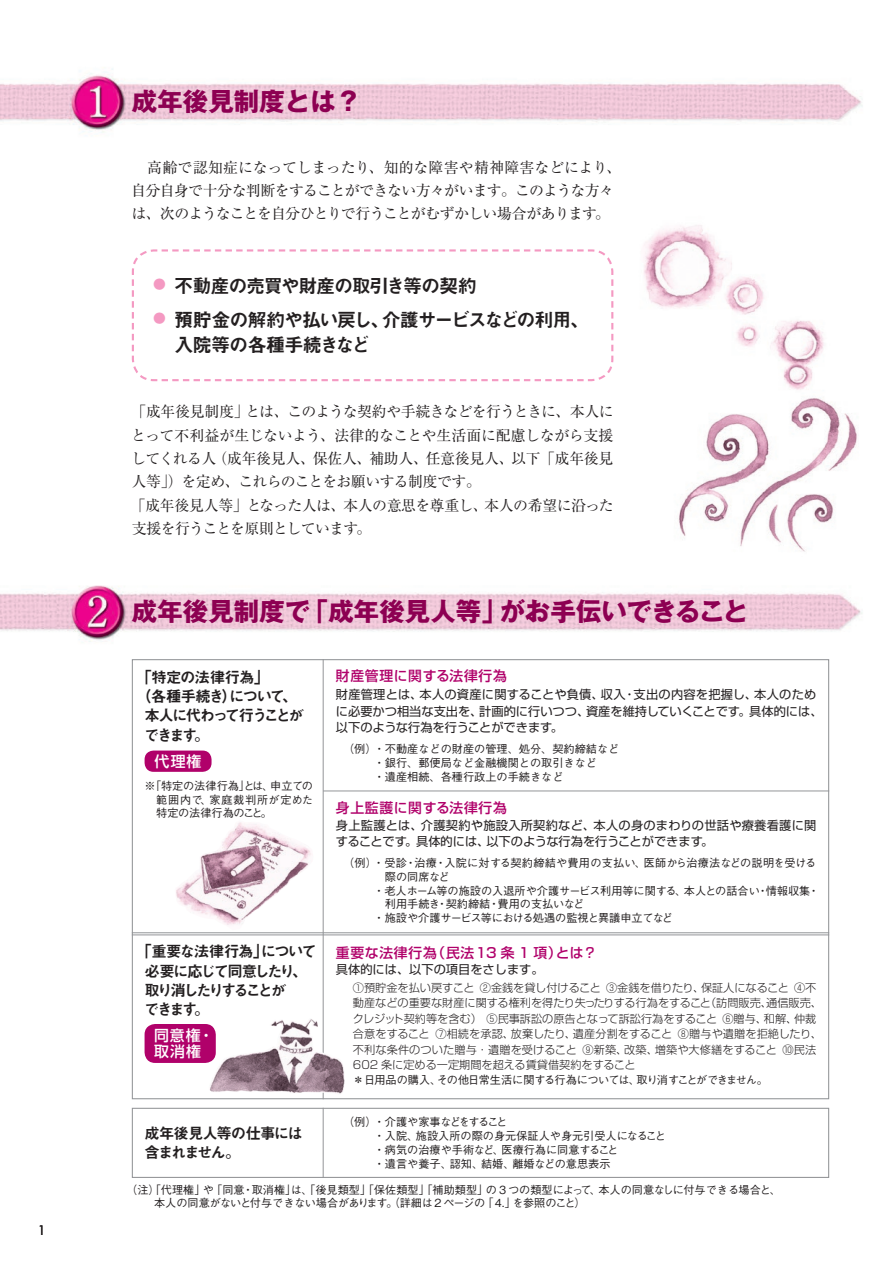
<style>
.page{position:relative;width:893px;height:1263px;background:#fff}
.page>*{position:absolute;margin:0;border:0;box-sizing:border-box;transform-origin:0 0}
.t1{font:700 25.5px "Gothic MB101 Pro";color:#8d0052}
.t2{font:19.2px "Midashi Go Pro MB31";letter-spacing:-.065em;color:#231f20}
.t3{font:19.2px "Midashi Go Pro MB31";letter-spacing:-.045em;color:#231f20}
.t4{font:15.45px/19.2px "Midashi Go Pro MB31";letter-spacing:-.15em;color:#231f20}
.t5{font:15.45px/19.2px "Midashi Go Pro MB31";letter-spacing:-.095em;color:#231f20}
.t6{font:15.45px "Midashi Go Pro MB31";letter-spacing:-.115em;color:#231f20}
.t7{font:15.45px "Midashi Go Pro MB31";letter-spacing:-.14em;color:#231f20}
.t8{font:15.45px "Midashi Go Pro MB31";letter-spacing:-.05em;color:#231f20}
.t9{font:14.85px/23.4px "Ryumin Pro";letter-spacing:-.03em;color:#231f20}
.t10{font:500 14.85px/15.9px "Shin Go Pro";letter-spacing:.075em;color:#fff}
.t11{font:500 13.8px "Shin Go Pro";letter-spacing:.05em;color:#b0016a}
.t12{font:12.75px "Futura";color:#231f20}
.t13{font:12.15px/16.5px "Shin Go Pro";color:#231f20}
.t14{font:12.15px/16.5px "Shin Go Pro";letter-spacing:.02em;color:#231f20}
.t15{font:500 11.1px/13.8px "Gothic BBB Pr 6 N";color:#231f20}
.t16{font:300 11.1px/15.5px "Shin Go Pro";color:#231f20}
.t17{font:500 11.1px "Gothic BBB Pr 6 N";letter-spacing:.02em;color:#231f20}
.t18{font:500 11.1px "Gothic BBB Pr 6 N";letter-spacing:-.06em;color:#231f20}
</style>
<div class="page">
<img style="left:0;top:68px;width:863px;height:1110px">
<img style="left:629px;top:206px;width:234px;height:350px">
<div style="left:145px;top:750px;width:67px;height:22px;background:#b0016a;border-radius:9px"></div>
<div style="left:132px;top:1108px;width:697px;height:70px;border:1px solid #939598"></div>
<svg style="left:131px;top:248px;width:483px;height:134px"></svg>
<hr style="left:323px;top:790px;width:506px;height:1px;background:#939598">
<hr style="left:132px;top:932px;width:697px;height:1px;background:#939598">
<hr style="left:132px;top:934px;width:697px;height:1px;background:#939598">
<hr style="left:323px;top:659px;width:1px;height:440px;background:#939598">
<hr style="left:323px;top:1108px;width:1px;height:70px;background:#939598">
<img style="left:208px;top:1018px;width:139px;height:78px">
<div style="left:145px;top:1024px;width:71px;height:39px;background:#b0016a;border-radius:11px"></div>
<img style="left:175px;top:820px;width:138px;height:110px">
<p class="t12" style="left:38px;top:1222px;width:9px">1</p>
<h1 class="t1" style="left:132px;top:80px;width:231px">成年後見制度とは？</h1>
<h3 class="t9" style="left:131px;top:154px;width:492px">　高齢で認知症になってしまったり、知的な障害や精神障害などにより、自分自身で十分な判断をすることができない方々がいます。このような方々は、次のようなことを自分ひとりで行うことがむずかしい場合があります。</h3>
<h2 class="t2" style="left:153px;top:270px;width:325px"><sup>●</sup> 不動産の売買や財産の取引き等の契約</h2>
<h2 class="t2" style="left:153px;top:304px;width:438px"><sup>●</sup> 預貯金の解約や払い戻し、介護サービスなどの利用、</h2>
<h2 class="t3" style="left:153px;top:330px;width:219px"><sup>●</sup> 入院等の各種手続きなど</h2>
<h3 class="t9" style="left:131px;top:399px;width:484px">　「成年後見制度」とは、このような契約や手続きなどを行うときに、本人にとって不利益が生じないよう、法律的なことや生活面に配慮しながら支援してくれる人（成年後見人、保佐人、補助人、任意後見人、以下「成年後見人等」）を定め、これらのことをお願いする制度です。<br>　「成年後見人等」となった人は、本人の意思を尊重し、本人の希望に沿った支援を行うことを原則としています。</h3>
<h1 class="t1" style="left:132px;top:590px;width:618px">成年後見制度で「成年後見人等」がお手伝いできること</h1>
<h3 class="t8" style="left:137px;top:665px;width:134px">「特定の法律行為」</h3>
<h3 class="t6" style="left:136px;top:684px;width:163px">（各種手続き）について、</h3>
<h3 class="t7" style="left:144px;top:703px;width:161px">本人に代わって行うことが</h3>
<h3 class="t6" style="left:144px;top:722px;width:67px">できます。</h3>
<h3 class="t10" style="left:154px;top:751px;width:49px">代理権</h3>
<p class="t15" style="left:156px;top:778px;width:158px;text-align:justify;text-indent:-12px">※「特定の法律行為」とは、申立ての範囲内で、家庭裁判所が定めた特定の法律行為のこと。</p>
<h3 class="t4" style="left:144px;top:940px;width:174px;text-indent:-8px">「重要な法律行為」について必要に応じて同意したり、取り消したりすることが<br>できます。</h3>
<h3 class="t10" style="left:154px;top:1025px;width:61px">同意権・取消権</h3>
<h3 class="t5" style="left:144px;top:1122px;width:160px">成年後見人等の仕事には含まれません。</h3>
<p class="t11" style="left:336px;top:664px;width:172px">財産管理に関する法律行為</p>
<p class="t13" style="left:336px;top:685px;width:488px">財産管理とは、本人の資産に関することや負債、収入・支出の内容を把握し、本人のために必要かつ相当な支出を、計画的に行いつつ、資産を維持していくことです。具体的には、以下のような行為を行うことができます。</p>
<p class="t15" style="left:374px;top:741px;width:258px;text-indent:-31px">（例）・不動産などの財産の管理、処分、契約締結など　・銀行、郵便局など金融機関との取引きなど<br>・遺産相続、各種行政上の手続きなど</p>
<p class="t11" style="left:336px;top:796px;width:172px">身上監護に関する法律行為</p>
<p class="t14" style="left:336px;top:815px;width:482px">身上監護とは、介護契約や施設入所契約など、本人の身のまわりの世話や療養看護に関することです。具体的には、以下のような行為を行うことができます。</p>
<p class="t17" style="left:343px;top:854px;width:475px">（例）・受診・治療・入院に対する契約締結や費用の支払い、医師から治療法などの説明を受ける</p>
<p class="t15" style="left:385px;top:869px;width:66px">際の同席など</p>
<p class="t15" style="left:374px;top:883px;width:447px">・老人ホーム等の施設の入退所や介護サービス利用等に関する、本人との話合い・情報収集・</p>
<p class="t15" style="left:385px;top:897px;width:201px">利用手続き・契約締結・費用の支払いなど</p>
<p class="t15" style="left:374px;top:910px;width:301px">・施設や介護サービス等における処遇の監視と異議申立てなど</p>
<p class="t11" style="left:336px;top:941px;width:263px">重要な法律行為（民法13 条 1 項）とは？</p>
<p class="t13" style="left:336px;top:960px;width:209px">具体的には、以下の項目をさします。</p>
<p class="t16" style="left:353px;top:979px;width:471px">①預貯金を払い戻すこと ②金銭を貸し付けること ③金銭を借りたり、保証人になること ④不動産などの重要な財産に関する権利を得たり失ったりする行為をすること（訪問販売、通信販売、クレジット契約等を含む） ⑤民事訴訟の原告となって訴訟行為をすること ⑥贈与、和解、仲裁合意をすること ⑦相続を承認、放棄したり、遺産分割をすること ⑧贈与や遺贈を拒絶したり、不利な条件のついた贈与・遺贈を受けること ⑨新築、改築、増築や大修繕をすること ⑩民法602 条に定める一定期間を超える賃貸借契約をすること</p>
<p class="t18" style="left:353px;top:1071px;width:417px">＊日用品の購入、その他日常生活に関する行為については、取り消すことができません。</p>
<p class="t15" style="left:374px;top:1115px;width:294px;text-indent:-31px">（例）・介護や家事などをすること<br>・入院、施設入所の際の身元保証人や身元引受人になること・病気の治療や手術など、医療行為に同意すること<br>・遺言や養子、認知、結婚、離婚などの意思表示</p>
<p class="t15" style="left:132px;top:1182px;width:650px;text-indent:-6px">（注）「代理権」や「同意・取消権」は、「後見類型」「保佐類型」「補助類型」の 3 つの類型によって、本人の同意なしに付与できる場合と、　　本人の同意がないと付与できない場合があります。（詳細は2ページの「4.」を参照のこと）</p>
</div>
